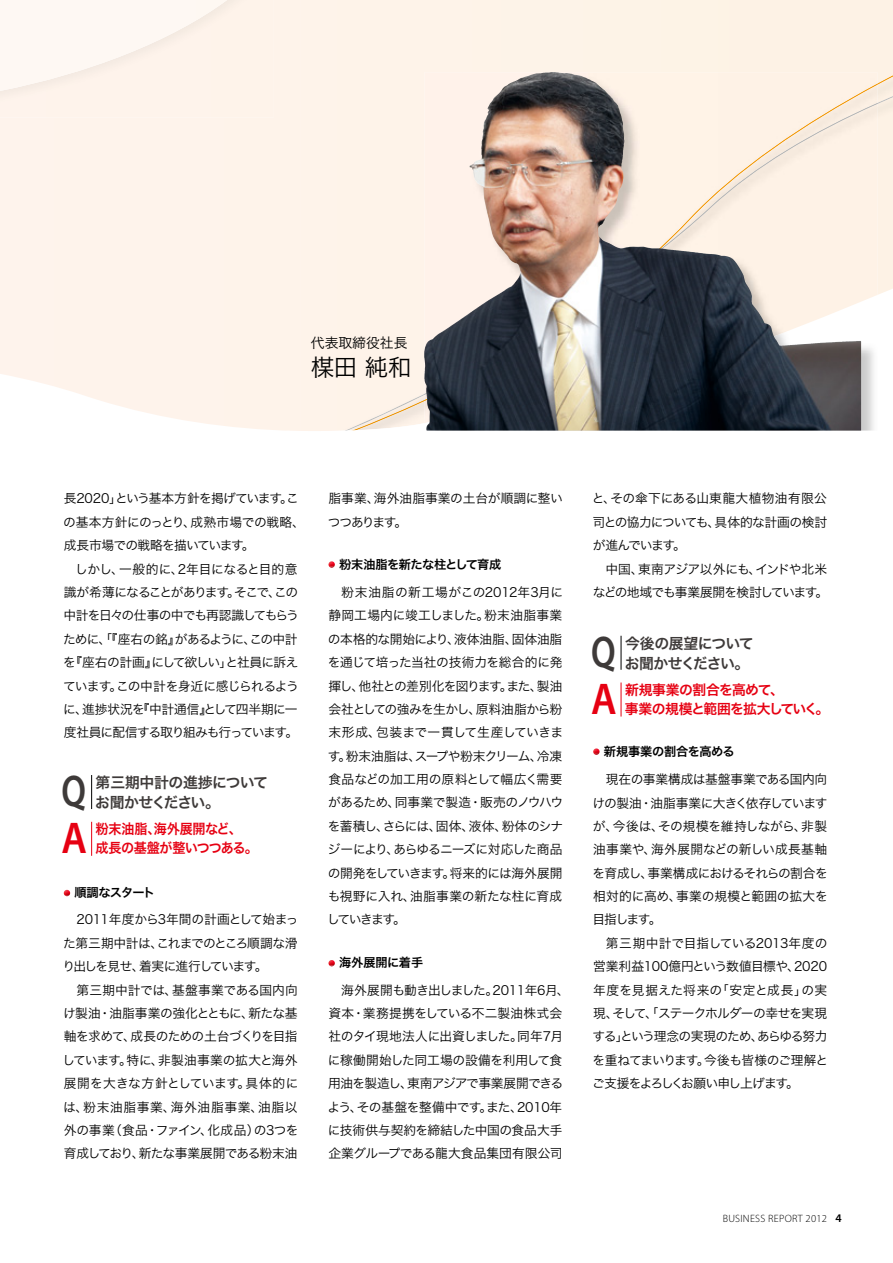
<style>
.page{position:relative;width:893px;height:1263px;background:#fff}
.page>*{position:absolute;margin:0;border:0;box-sizing:border-box;transform-origin:0 0}
.t1{font:44.7px "Myriad MM 565 600";color:#3e3a39;scale:.78 1}
.t2{font:44.7px "Myriad MM 565 600";color:#e60012;scale:.9 1}
.t3{font:23.4px "Hira Kaku Pro W3";color:#000}
.t4{font:14.85px "Hira Kaku Pro W6";letter-spacing:-.035em;color:#3e3a39}
.t5{font:14.85px "Hira Kaku Pro W6";letter-spacing:-.085em;color:#3e3a39}
.t6{font:13.8px "Hira Kaku Pro W6";letter-spacing:-.06em;color:#e60012}
.t7{font:13.8px "Hira Kaku Pro W6";letter-spacing:-.04em;color:#e60012;scale:.95 1}
.t8{font:13.8px "Hira Kaku Pro W6";letter-spacing:-.02em;color:#e60012;scale:.95 1}
.t9{font:13.8px "Hira Kaku Pro W6";letter-spacing:-.04em;color:#e60012}
.t10{font:13.8px "Hira Kaku Pro W3";color:#000}
.t11{font:12.75px/23.4px "Hira Kaku Pro W3";letter-spacing:-.04em;color:#000;text-align:justify}
.t12{font:12.75px/23.4px "Hira Kaku Pro W3";letter-spacing:-.06em;color:#000;text-align:right}
.t13{font:12.75px/23.4px "Hira Kaku Pro W3";letter-spacing:-.02em;color:#000}
.t14{font:12.15px "Hira Kaku Pro W6";letter-spacing:-.035em;color:#000}
.t15{font:12.15px "Hira Kaku Pro W6";letter-spacing:-.07em;color:#000}
.t16{font:12.15px "Hira Kaku Pro W6";letter-spacing:-.01em;color:#000}
.t17{font:10.65px "Myriad MM 215 600";color:#000}
.s1{font-family:"Myriad MM 565 600";font-size:11.7px}
</style>
<div class="page">
<div style="left:0;top:0;width:301px;height:431px;background:#fef3eb"></div>
<div style="left:305px;top:0;width:588px;height:417px;background:#fef3e9"></div>
<svg style="left:64px;top:890px;width:6px;height:6px"></svg>
<div style="left:0;top:0;width:274px;height:117px;background:#fef3ea"></div>
<svg style="left:0;top:0;width:227px;height:91px"></svg>
<hr style="left:91px;top:775px;width:1px;height:34px;background:#000">
<hr style="left:91px;top:822px;width:1px;height:34px;background:#e60012">
<hr style="left:621px;top:636px;width:1px;height:34px;background:#000">
<hr style="left:621px;top:682px;width:1px;height:34px;background:#e60012">
<svg style="left:593px;top:748px;width:7px;height:7px"></svg>
<svg style="left:328px;top:561px;width:7px;height:7px"></svg>
<svg style="left:328px;top:960px;width:7px;height:6px"></svg>
<svg style="left:286px;top:417px;width:138px;height:14px;background:#f9efe5"></svg>
<img style="left:445px;top:423px;width:429px;height:8px">
<img style="left:424px;top:72px;width:453px;height:351px">
<img style="left:424px;top:84px;width:453px;height:317px">
<img style="left:424px;top:103px;width:453px;height:292px">
<img style="left:424px;top:417px;width:21px;height:14px">
<img style="left:470px;top:72px;width:79px;height:93px">
<p class="t10" style="left:311px;top:330px;width:98px">代表取締役社長</p>
<h2 class="t3" style="left:311px;top:346px;width:102px">楳田 純和</h2>
<p class="t11" style="left:63px;top:486px;width:243px;text-align:left">長2020」という基本方針を掲げています。この基本方針にのっとり、成熟市場での戦略、成長市場での戦略を描いています。</p>
<p class="t11" style="left:63px;top:556px;width:237px;text-indent:12px">しかし、一般的に、2年目になると目的意識が希薄になることがあります。そこで、この中計を日々の仕事の中でも再認識してもらうために、「『座右の銘』があるように、この中計を『座右の計画』にして欲しい」と社員に訴えています。この中計を身近に感じられるように、進捗状況を『中計通信』として四半期に一度社員に配信する取り組みも行っています。</p>
<h1 class="t1" style="left:62px;top:769px;width:32px">Q</h1>
<h1 class="t2" style="left:62px;top:816px;width:29px">A</h1>
<p class="t4" style="left:96px;top:769px;width:174px">第三期中計の進捗について</p>
<p class="t5" style="left:95px;top:789px;width:126px">お聞かせください。</p>
<p class="t8" style="left:96px;top:816px;width:155px">粉末油脂、海外展開など、</p>
<p class="t7" style="left:96px;top:835px;width:172px">成長の基盤が整いつつある。</p>
<p class="t15" style="left:74px;top:881px;width:82px">順調なスタート</p>
<p class="t11" style="left:62px;top:907px;width:238px;text-indent:14px">2011年度から3年間の計画として始まった第三期中計は、これまでのところ順調な滑り出しを見せ、着実に進行しています。</p>
<p class="t11" style="left:63px;top:977px;width:237px;text-indent:14px">第三期中計では、基盤事業である国内向け製油・油脂事業の強化とともに、新たな基軸を求めて、成長のための土台づくりを目指しています。特に、非製油事業の拡大と海外展開を大きな方針としています。具体的には、粉末油脂事業、海外油脂事業、油脂以外の事業（食品・ファイン、化成品）の3つを育成しており、新たな事業展開である粉末油</p>
<p class="t13" style="left:328px;top:486px;width:236px">脂事業、海外油脂事業の土台が順調に整いつつあります。</p>
<p class="t14" style="left:339px;top:554px;width:164px">粉末油脂を新たな柱として育成</p>
<p class="t11" style="left:327px;top:580px;width:238px;text-indent:14px">粉末油脂の新工場がこの2012年3月に静岡工場内に竣工しました。粉末油脂事業の本格的な開始により、液体油脂、固体油脂を通じて培った当社の技術力を総合的に発揮し、他社との差別化を図ります。また、製油会社としての強みを生かし、原料油脂から粉末形成、包装まで一貫して生産していきます。粉末油脂は、スープや粉末クリーム、冷凍食品などの加工用の原料として幅広く需要があるため、同事業で製造・販売のノウハウを蓄積し、さらには、固体、液体、粉体のシナジーにより、あらゆるニーズに対応した商品の開発をしていきます。将来的には海外展開も視野に入れ、油脂事業の新たな柱に育成していきます。</p>
<p class="t16" style="left:339px;top:951px;width:86px">海外展開に着手</p>
<p class="t11" style="left:327px;top:977px;width:244px;text-align:left;text-indent:14px">海外展開も動き出しました。2011年6月、資本・業務提携をしている不二製油株式会社のタイ現地法人に出資しました。同年7月に稼働開始した同工場の設備を利用して食用油を製造し、東南アジアで事業展開できるよう、その基盤を整備中です。また、2010年に技術供与契約を締結した中国の食品大手企業グループである龍大食品集団有限公司</p>
<p class="t11" style="left:592px;top:486px;width:237px">と、その傘下にある山東龍大植物油有限公司との協力についても、具体的な計画の検討が進んでいます。</p>
<p class="t12" style="left:593px;top:556px;width:237px">中国、東南アジア以外にも、インドや北米などの地域でも事業展開を検討しています。</p>
<h1 class="t1" style="left:591px;top:630px;width:32px">Q</h1>
<h1 class="t2" style="left:591px;top:677px;width:29px">A</h1>
<p class="t4" style="left:625px;top:630px;width:130px">今後の展望について</p>
<p class="t5" style="left:625px;top:650px;width:126px">お聞かせください。</p>
<p class="t9" style="left:625px;top:677px;width:160px">新規事業の割合を高めて、</p>
<p class="t6" style="left:625px;top:696px;width:206px">事業の規模と範囲を拡大していく。</p>
<p class="t14" style="left:604px;top:741px;width:132px">新規事業の割合を高める</p>
<p class="t11" style="left:592px;top:767px;width:237px;text-indent:13px">現在の事業構成は基盤事業である国内向けの製油・油脂事業に大きく依存していますが、今後は、その規模を維持しながら、非製油事業や、海外展開などの新しい成長基軸を育成し、事業構成におけるそれらの割合を相対的に高め、事業の規模と範囲の拡大を目指します。　</p>
<p class="t11" style="left:592px;top:930px;width:238px;text-indent:14px">第三期中計で目指している2013年度の営業利益100億円という数値目標や、2020年度を見据えた将来の「安定と成長」の実現、そして、「ステークホルダーの幸せを実現する」という理念の実現のため、あらゆる努力を重ねてまいります。今後も皆様のご理解とご支援をよろしくお願い申し上げます。</p>
<p class="t17" style="left:723px;top:1213px;width:120px">BUSINESS REPORT 2012 <span class="s1">4</span></p>
</div>
